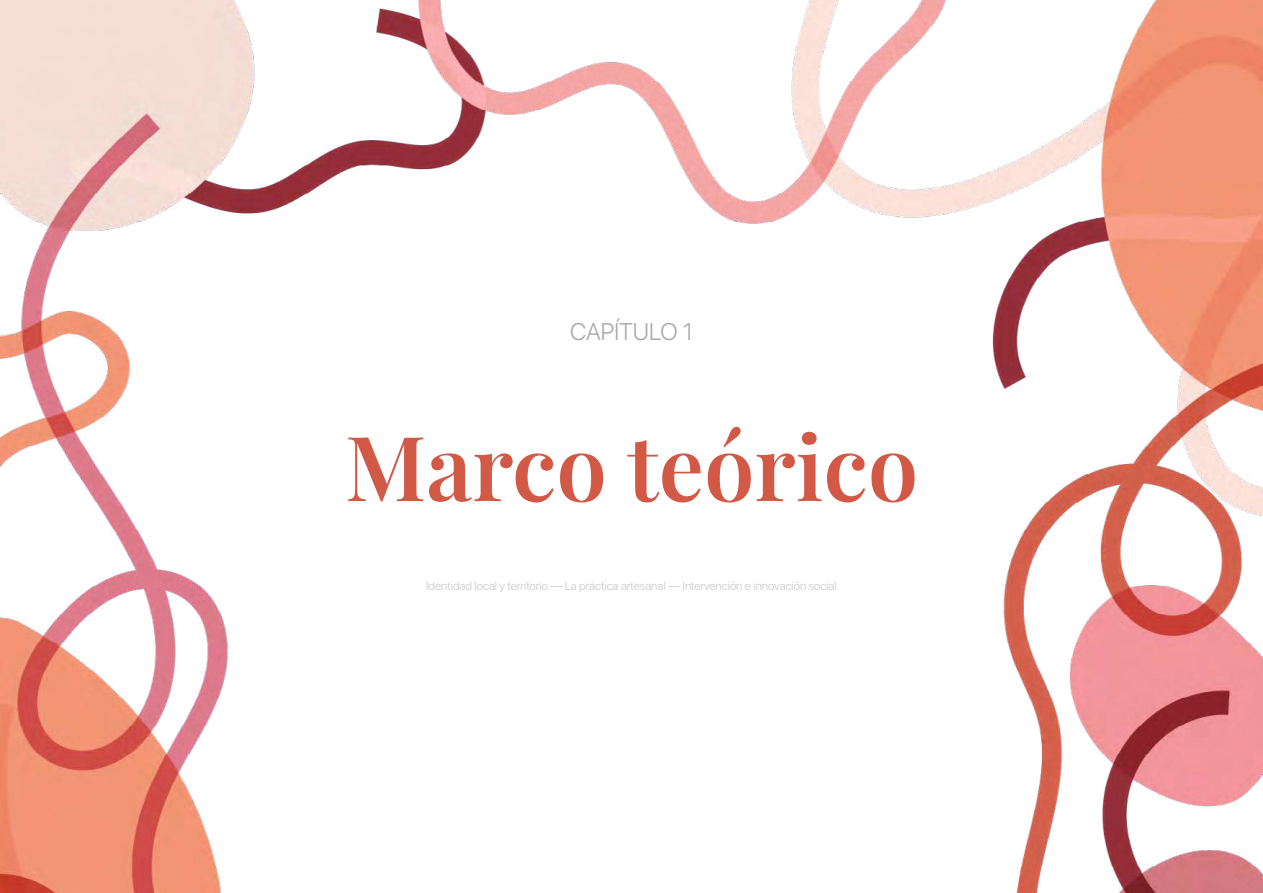
<style>
.page{position:relative;width:1263px;height:893px;background:#fff}
.page>*{position:absolute;margin:0;border:0;box-sizing:border-box;transform-origin:0 0}
.t1{font:600 90px "Playfair Display";color:#d15945}
.t2{font:300 24px "SF Pro Display";color:#a9a9a9}
.t3{font:300 12px "SF Pro Display";color:#cacaca}
</style>
<div class="page">
<img style="left:0;top:0;width:1263px;height:893px">
<h2 class="t2" style="left:570px;top:315px;width:124px">CAPÍTULO 1</h2>
<h1 class="t1" style="left:345px;top:397px;width:575px">Marco teórico</h1>
<p class="t3" style="left:426px;top:577px;width:412px">Identidad local y territorio — La práctica artesanal — Intervención e innovación social</p>
</div>
